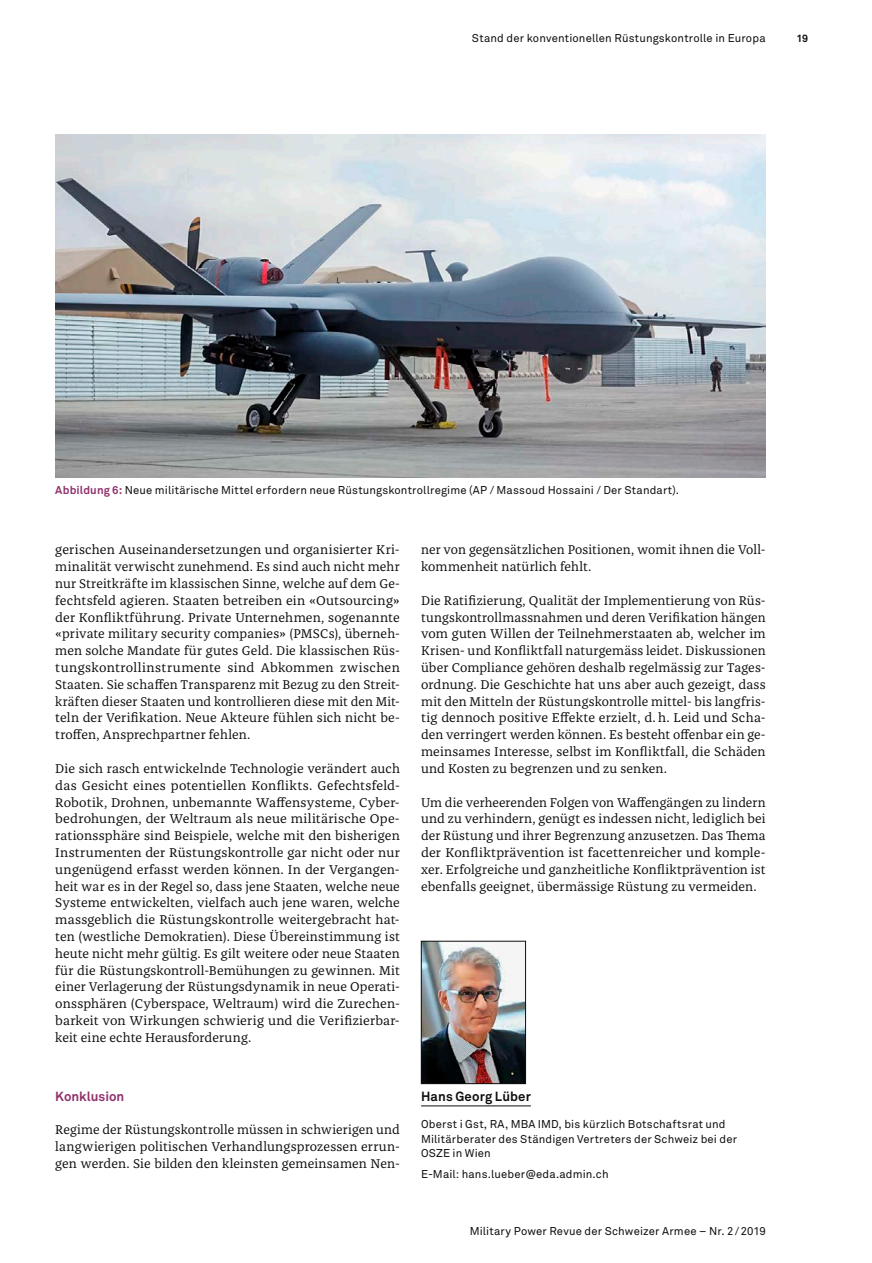
<style>
.page{position:relative;width:872px;height:1263px;background:#fff}
.page>*{position:absolute;margin:0;border:0;box-sizing:border-box;transform-origin:0 0}
._02_01_Grundtext{font:13.2px/16.8px "Franziska OT";letter-spacing:.005em;color:#0e0e0d;text-align:justify}
._03_01_Autor_CV{font:700 13.2px "Akkurat Pro";letter-spacing:.01em;color:#0e0e0d}
._01_03_Zwischentitel{font:700 13.2px "Akkurat Pro";color:#91326c}
._03_02_Kontaktangabe{font:11.25px/14.2px "Akkurat Pro";letter-spacing:.015em;color:#0e0e0d}
._04_03_Legende{font:11.25px "Akkurat Pro";letter-spacing:.015em;color:#0e0e0d}
.t1{font:700 10.5px "Akkurat Pro";color:#0e0e0d}
.s1{font-weight:700;color:#91326c}
</style>
<div class="page">
<hr style="left:421px;top:1105px;width:110px;height:1px;background:#0e0e0d">
<img style="left:423px;top:943px;width:101px;height:139px">
<div style="left:421px;top:941px;width:105px;height:143px;border:1px solid #0e0e0d"></div>
<img style="left:55px;top:134px;width:710px;height:343px">
<p class="_03_02_Kontaktangabe" style="left:472px;top:31px;width:295px">Stand der konventionellen Rüstungskontrolle in Europa</p>
<p class="t1" style="left:796px;top:32px;width:13px">19</p>
<p class="_04_03_Legende" style="left:55px;top:483px;width:625px"><span class="s1">Abbildung 6:</span> Neue militärische Mittel erfordern neue Rüstungskontrollregime (AP / Massoud Hossaini / Der Standart).</p>
<p class="_02_01_Grundtext" style="left:55px;top:542px;width:346px">gerischen Auseinandersetzungen und organisierter Kri&shy;minalität verwischt zunehmend. Es sind auch nicht mehr nur Streitkräfte im klassischen Sinne, welche auf dem Ge&shy;fechtsfeld agieren. Staaten betreiben ein «Outsourcing» der Konfliktführung. Private Unternehmen, sogenannte «private military security companies» (PMSCs), überneh&shy;men solche Mandate für gutes Geld. Die klassischen Rüs&shy;tungskontrollinstrumente sind Abkommen zwischen Staaten. Sie schaffen Transparenz mit Bezug zu den Streit&shy;kräften dieser Staaten und kontrollieren diese mit den Mit&shy;teln der Verifikation. Neue Akteure fühlen sich nicht be&shy;troffen, Ansprechpartner fehlen.</p>
<p class="_02_01_Grundtext" style="left:55px;top:760px;width:346px">Die sich rasch entwickelnde Technologie verändert auch das Gesicht eines potentiellen Konflikts. Gefechtsfeld-Robotik, Drohnen, unbemannte Waffensysteme, Cyber&shy;bedrohungen, der Weltraum als neue militärische Ope&shy;rationssphäre sind Beispiele, welche mit den bisherigen Instrumenten der Rüstungskontrolle gar nicht oder nur ungenügend erfasst werden können. In der Vergangen&shy;heit war es in der Regel so, dass jene Staaten, welche neue Systeme entwickelten, vielfach auch jene waren, welche massgeblich die Rüstungskontrolle weitergebracht hat&shy;ten (westliche Demokratien). Diese Übereinstimmung ist heute nicht mehr gültig. Es gilt weitere oder neue Staaten für die Rüstungskontroll-Bemühungen zu gewinnen. Mit einer Verlagerung der Rüstungsdynamik in neue Operati&shy;onssphären (Cyberspace, Weltraum) wird die Zurechen&shy;barkeit von Wirkungen schwierig und die Verifizierbar&shy;keit eine echte Herausforderung.</p>
<p class="_01_03_Zwischentitel" style="left:55px;top:1088px;width:71px">Konklusion</p>
<p class="_02_01_Grundtext" style="left:55px;top:1121px;width:346px">Regime der Rüstungskontrolle müssen in schwierigen und langwierigen politischen Verhandlungsprozessen errun&shy;gen werden. Sie bilden den kleinsten gemeinsamen Nen-</p>
<p class="_02_01_Grundtext" style="left:421px;top:542px;width:346px">ner von gegensätzlichen Positionen, womit ihnen die Voll&shy;kommenheit natürlich fehlt.</p>
<p class="_02_01_Grundtext" style="left:421px;top:592px;width:346px">Die Ratifizierung, Qualität der Implementierung von Rüs&shy;tungskontrollmassnahmen und deren Verifikation hängen vom guten Willen der Teilnehmerstaaten ab, welcher im Krisen- und Konfliktfall naturgemäss leidet. Diskussionen über Compliance gehören deshalb regelmässig zur Tages&shy;ordnung. Die Geschichte hat uns aber auch gezeigt, dass mit den Mitteln der Rüstungskontrolle mittel- bis langfris&shy;tig dennoch positive Effekte erzielt, d. h. Leid und Scha&shy;den verringert werden können. Es besteht offenbar ein ge&shy;meinsames Interesse, selbst im Konfliktfall, die Schäden und Kosten zu begrenzen und zu senken.</p>
<p class="_02_01_Grundtext" style="left:421px;top:794px;width:346px">Um die verheerenden Folgen von Waffengängen zu lindern und zu verhindern, genügt es indessen nicht, lediglich bei der Rüstung und ihrer Begrenzung anzusetzen. Das Thema der Konfliktprävention ist facettenreicher und komple&shy;xer. Erfolgreiche und ganzheitliche Konfliktprävention ist ebenfalls geeignet, übermässige Rüstung zu vermeiden.</p>
<p class="_03_01_Autor_CV" style="left:421px;top:1088px;width:111px">Hans Georg Lüber</p>
<p class="_03_02_Kontaktangabe" style="left:421px;top:1118px;width:317px">Oberst i Gst, RA, MBA IMD, bis kürzlich Botschaftsrat und<br>Militärberater des Ständigen Vertreters der Schweiz bei der<br>OSZE in Wien</p>
<p class="_03_02_Kontaktangabe" style="left:421px;top:1167px;width:189px">E-Mail: hans.lueber@eda.admin.ch</p>
<p class="_03_02_Kontaktangabe" style="left:470px;top:1224px;width:297px">Military Power Revue der Schweizer Armee – Nr. 2/2019</p>
</div>
